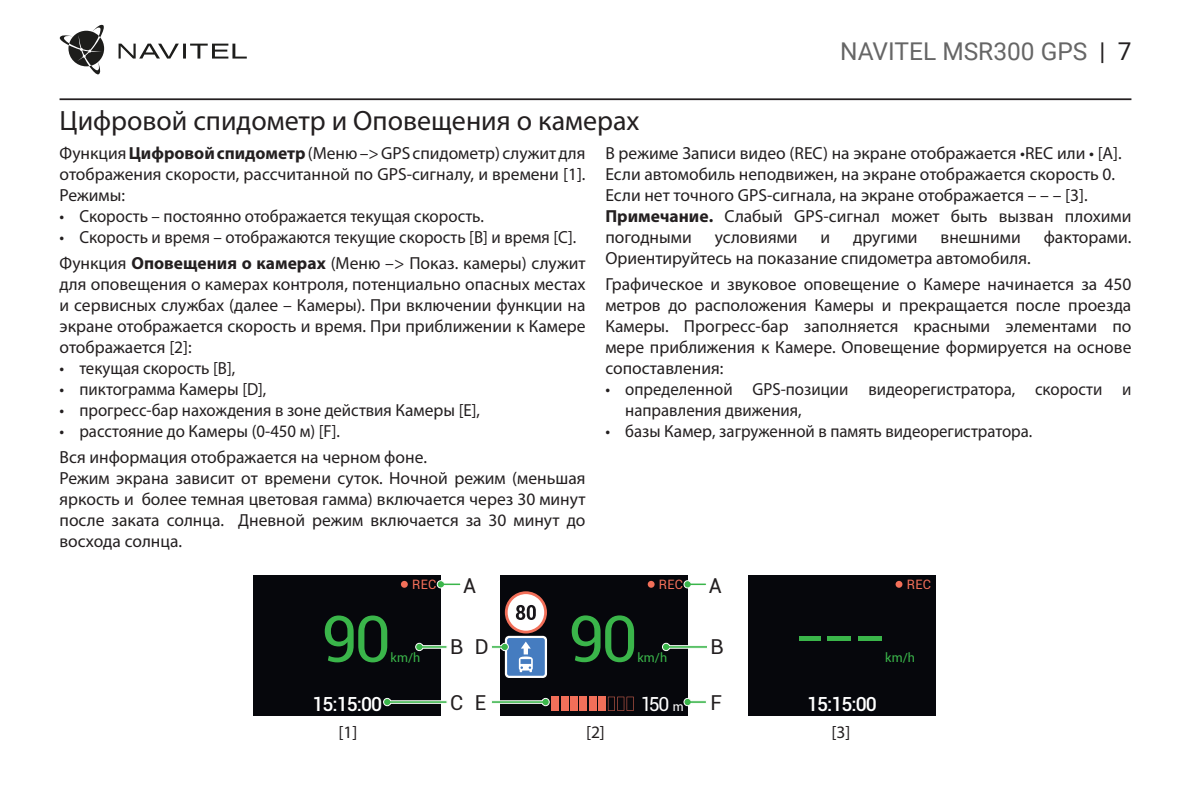
<style>
.page{position:relative;width:1191px;height:794px;background:#fff}
.page>*{position:absolute;margin:0;border:0;box-sizing:border-box;transform-origin:0 0}
.t1{font:64.05px "Roboto";color:#3ab54a}
.Heading_8{font:28px "Myriad Pro";color:#231f20}
.t2{font:24.5px "Roboto";color:#666}
.t3{font:20.65px "Roboto";color:#231f20}
.t4{font:500 19.6px "Roboto";letter-spacing:-.05em;color:#fff}
.t5{font:19.25px "Roboto";color:#fff}
.Text{font:17.5px/21px "Myriad Pro";color:#231f20;text-align:justify}
.Text-2{font:17.5px/21px "Myriad Pro";color:#231f20;scale:.96 1}
.t6{font:12.95px "Roboto";letter-spacing:.025em;color:#f26f59}
.t7{font:12.6px "Roboto";color:#3ab54a}
.s1{color:#231f20}
.s2{font-weight:700}
.s3{font-size:12.6px}
</style>
<div class="page">
<svg style="left:119px;top:44px;width:128px;height:15px"></svg>
<svg style="left:60px;top:24px;width:45px;height:51px"></svg>
<hr style="left:60px;top:98px;width:1071px;height:2px;background:#231f20">
<div style="left:253px;top:575px;width:188px;height:140px;background:#06070c"></div>
<div style="left:401px;top:581px;width:7px;height:7px;background:#f26f59;border-radius:50%"></div>
<div style="left:500px;top:575px;width:187px;height:140px;background:#06070c"></div>
<div style="left:551px;top:696px;width:8px;height:14px;background:#f26f59"></div>
<div style="left:561px;top:696px;width:7px;height:14px;background:#f26f59"></div>
<div style="left:570px;top:696px;width:7px;height:14px;background:#f26f59"></div>
<div style="left:580px;top:696px;width:7px;height:14px;background:#f26f59"></div>
<div style="left:589px;top:696px;width:7px;height:14px;background:#f26f59"></div>
<div style="left:598px;top:696px;width:7px;height:14px;background:#f26f59"></div>
<svg style="left:608px;top:696px;width:7px;height:14px"></svg>
<div style="left:608px;top:697px;width:6px;height:13px;background:#06070c"></div>
<svg style="left:617px;top:696px;width:7px;height:14px"></svg>
<div style="left:618px;top:697px;width:6px;height:13px;background:#06070c"></div>
<svg style="left:626px;top:696px;width:7px;height:14px"></svg>
<div style="left:627px;top:697px;width:6px;height:13px;background:#06070c"></div>
<div style="left:647px;top:581px;width:7px;height:7px;background:#f26f59;border-radius:50%"></div>
<svg style="left:505px;top:591px;width:42px;height:87px"></svg>
<div style="left:747px;top:575px;width:188px;height:140px;background:#06070c"></div>
<hr style="left:858px;top:636px;width:23px;height:4px;background:#3ab54a">
<hr style="left:799px;top:636px;width:21px;height:4px;background:#3ab54a">
<hr style="left:827px;top:636px;width:24px;height:4px;background:#3ab54a">
<div style="left:895px;top:581px;width:7px;height:7px;background:#f26f59;border-radius:50%"></div>
<div style="left:437px;top:580px;width:7px;height:8px;background:#3ab54a;border-radius:3px"></div>
<div style="left:437px;top:580px;width:7px;height:8px;border:1px solid #fff;border-radius:3px"></div>
<div style="left:684px;top:580px;width:7px;height:8px;background:#3ab54a;border-radius:3px"></div>
<div style="left:684px;top:580px;width:7px;height:8px;border:1px solid #fff;border-radius:3px"></div>
<div style="left:416px;top:643px;width:7px;height:7px;background:#3ab54a;border-radius:3px"></div>
<div style="left:415px;top:643px;width:8px;height:8px;border:1px solid #fff;border-radius:3px"></div>
<div style="left:662px;top:643px;width:7px;height:7px;background:#3ab54a;border-radius:3px"></div>
<div style="left:662px;top:643px;width:7px;height:8px;border:1px solid #fff;border-radius:3px"></div>
<div style="left:383px;top:698px;width:8px;height:7px;background:#3ab54a;border-radius:3px"></div>
<div style="left:383px;top:698px;width:8px;height:8px;border:1px solid #fff;border-radius:3px"></div>
<div style="left:684px;top:698px;width:7px;height:7px;background:#3ab54a;border-radius:3px"></div>
<div style="left:684px;top:698px;width:7px;height:8px;border:1px solid #fff;border-radius:3px"></div>
<div style="left:542px;top:698px;width:7px;height:7px;background:#3ab54a;border-radius:3px"></div>
<div style="left:542px;top:698px;width:7px;height:8px;border:1px solid #fff;border-radius:3px"></div>
<div style="left:501px;top:643px;width:7px;height:7px;background:#3ab54a;border-radius:3px"></div>
<div style="left:501px;top:643px;width:7px;height:8px;border:1px solid #fff;border-radius:3px"></div>
<p class="Heading_8" style="left:60px;top:103px;width:581px">Цифровой спидометр и Оповещения о камерах</p>
<h3 class="t2" style="left:840px;top:34px;width:293px">NAVITEL MSR300 GPS <span class="s1">| 7</span></h3>
<p class="Text" style="left:60px;top:142px;width:527px">Функция <span class="s2">Цифровой спидометр</span> (Меню –&gt; GPS спидометр) служит для отображения скорости, рассчитанной по GPS-сигналу, и времени [1].<br>Режимы:</p>
<p class="Text-2" style="left:60px;top:205px;width:444px">• Скорость – постоянно отображается текущая скорость.</p>
<p class="Text-2" style="left:60px;top:226px;width:540px">• Скорость и время – отображаются текущие скорость [B] и время [C].</p>
<p class="Text" style="left:60px;top:252px;width:527px">Функция <span class="s2">Оповещения о камерах</span> (Меню –&gt; Показ. камеры) служит для оповещения о камерах контроля, потенциально опасных местах и сервисных службах (далее – Камеры). При включении функции на экране отображается скорость и время. При приближении к Камере отображается [2]:</p>
<p class="Text-2" style="left:60px;top:357px;width:185px">• текущая скорость [B],</p>
<p class="Text-2" style="left:60px;top:378px;width:217px">• пиктограмма Камеры [D],</p>
<p class="Text-2" style="left:60px;top:399px;width:439px">• прогресс-бар нахождения в зоне действия Камеры [E],</p>
<p class="Text-2" style="left:60px;top:420px;width:294px">• расстояние до Камеры (0-450 м) [F].</p>
<p class="Text" style="left:60px;top:446px;width:369px">Вся информация отображается на черном фоне.</p>
<p class="Text" style="left:60px;top:467px;width:527px">Режим экрана зависит от времени суток. Ночной режим (меньшая яркость и более темная цветовая гамма) включается через 30 минут после заката солнца. Дневной режим включается за 30 минут до восхода солнца.</p>
<p class="Text" style="left:605px;top:142px;width:518px">В режиме Записи видео (REC) на экране отображается •REC или • [A].</p>
<p class="Text" style="left:605px;top:163px;width:511px">Если автомобиль неподвижен, на экране отображается скорость 0.</p>
<p class="Text" style="left:605px;top:184px;width:484px">Если нет точного GPS-сигнала, на экране отображается – – – [3].</p>
<p class="Text" style="left:605px;top:205px;width:527px"><span class="s2">Примечание.</span> Слабый GPS-сигнал может быть вызван плохими погодными</p>
<p class="Text" style="left:714px;top:226px;width:84px">условиями</p>
<p class="Text" style="left:820px;top:226px;width:11px">и</p>
<p class="Text" style="left:853px;top:226px;width:66px">другими</p>
<p class="Text" style="left:940px;top:226px;width:82px">внешними</p>
<p class="Text" style="left:1043px;top:226px;width:89px">факторами.</p>
<p class="Text" style="left:605px;top:247px;width:427px">Ориентируйтесь на показание спидометра автомобиля.</p>
<p class="Text" style="left:605px;top:273px;width:527px">Графическое и звуковое оповещение о Камере начинается за 450 метров до расположения Камеры и прекращается после проезда Камеры. Прогресс-бар заполняется красными элементами по мере приближения к Камере. Оповещение формируется на основе сопоставления:</p>
<p class="Text-2" style="left:625px;top:378px;width:529px;text-indent:-20px">• определенной GPS-позиции видеорегистратора, скорости и направления движения,</p>
<p class="Text-2" style="left:605px;top:420px;width:446px">• базы Камер, загруженной в память видеорегистратора.</p>
<p class="t6" style="left:412px;top:575px;width:26px">REC</p>
<p class="t3" style="left:463px;top:571px;width:15px">A</p>
<p class="t6" style="left:906px;top:575px;width:26px">REC</p>
<p class="t3" style="left:709px;top:571px;width:15px">A</p>
<p class="t6" style="left:659px;top:575px;width:26px">REC</p>
<p class="t1" style="left:322px;top:594px;width:70px">90</p>
<p class="t7" style="left:391px;top:648px;width:31px">km/h</p>
<p class="t4" style="left:312px;top:690px;width:71px">15:15:00</p>
<p class="t1" style="left:569px;top:594px;width:70px">90</p>
<p class="t3" style="left:450px;top:632px;width:40px">B D</p>
<p class="t3" style="left:710px;top:632px;width:15px">B</p>
<p class="t7" style="left:637px;top:648px;width:31px">km/h</p>
<p class="t5" style="left:640px;top:690px;width:44px">150 <span class="s3">m</span></p>
<p class="t3" style="left:450px;top:688px;width:15px">C</p>
<p class="t3" style="left:475px;top:688px;width:13px">E</p>
<p class="t3" style="left:710px;top:688px;width:13px">F</p>
<p class="t7" style="left:885px;top:648px;width:31px">km/h</p>
<p class="t4" style="left:807px;top:690px;width:71px">15:15:00</p>
<p class="Text" style="left:338px;top:721px;width:20px">[1]</p>
<p class="Text" style="left:586px;top:721px;width:20px">[2]</p>
<p class="Text" style="left:831px;top:721px;width:20px">[3]</p>
</div>
